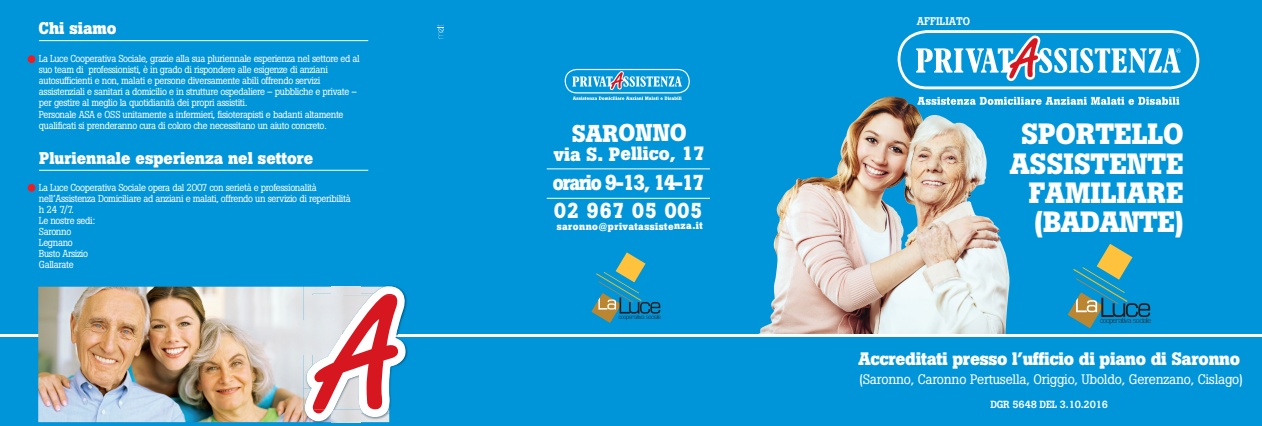
<style>
.page{position:relative;width:1262px;height:426px;background:#fff}
.page>*{position:absolute;margin:0;border:0;box-sizing:border-box;transform-origin:0 0}
.t1{font:700 29px/29px "Boton";color:#fff;text-align:right}
.t2{font:700 24.1px "Boton";letter-spacing:-.005em;color:#fff}
.t3{font:700 21.4px "Boton";letter-spacing:-.06em;color:#fff;scale:.89 1}
.t4{font:700 21.4px "Boton";letter-spacing:.055em;color:#fff;scale:.89 1}
.t5{font:700 19px "Boton";letter-spacing:-.005em;color:#fff}
.t6{font:700 17.9px "Boton";letter-spacing:-.015em;color:#fff}
.t7{font:700 16.8px "Boton";color:#fff}
.t8{font:13.6px "Boton";letter-spacing:-.015em;color:#fff}
.t9{font:500 11px "Boton";color:#fff}
.t10{font:500 10.3px "Boton";letter-spacing:-.015em;color:#fff}
.t11{font:700 10.1px "Boton";letter-spacing:.035em;color:#fff}
.t12{font:10px/11px "Boton";letter-spacing:-.035em;color:#fff;scale:.95 1}
.t13{font:7.8px "Meichic";letter-spacing:-.07em;color:#231f20}
.t14{font:6.5px "Meichic";letter-spacing:-.07em;color:#231f20}
</style>
<div class="page">
<div style="left:0;top:0;width:1261px;height:425px;background:#0095d9"></div>
<div style="left:28px;top:55px;width:7px;height:8px;background:#ee1d23;border-radius:50%"></div>
<div style="left:28px;top:184px;width:7px;height:7px;background:#ee1d23;border-radius:50%"></div>
<hr style="left:39px;top:40px;width:329px;height:1px;background:#fff">
<hr style="left:39px;top:170px;width:329px;height:1px;background:#fff">
<img style="left:758px;top:98px;width:251px;height:236px">
<div style="left:897px;top:30px;width:302px;height:59px;border:3px solid #fff;border-radius:28px"></div>
<svg style="left:916px;top:35px;width:264px;height:47px"></svg>
<svg style="left:917px;top:97px;width:262px;height:8px"></svg>
<hr style="left:0;top:334px;width:1261px;height:2px;background:#fff">
<hr style="left:546px;top:198px;width:164px;height:1px;background:#fff">
<hr style="left:546px;top:168px;width:164px;height:1px;background:#fff">
<div style="left:564px;top:69px;width:126px;height:24px;border:1px solid #fff;border-radius:12px"></div>
<svg style="left:572px;top:71px;width:110px;height:19px"></svg>
<svg style="left:573px;top:96px;width:108px;height:4px"></svg>
<svg style="left:1067px;top:243px;width:83px;height:85px"></svg>
<svg style="left:591px;top:252px;width:69px;height:70px"></svg>
<img style="left:38px;top:286px;width:265px;height:135px">
<img style="left:303px;top:421px;width:70px;height:2px">
<img style="left:373px;top:422px;width:16px;height:1px">
<img style="left:303px;top:286px;width:1px;height:34px">
<img style="left:303px;top:320px;width:1px;height:68px">
<img style="left:303px;top:388px;width:1px;height:33px">
<svg style="left:304px;top:286px;width:104px;height:136px"></svg>
<svg style="left:437px;top:24px;width:6px;height:15px"></svg>
<h3 class="t7" style="left:39px;top:18px;width:80px">Chi siamo</h3>
<p class="t12" style="left:39px;top:53px;width:339px">La Luce Cooperativa Sociale, grazie alla sua pluriennale esperienza nel settore ed al suo team di professionisti, è in grado di rispondere alle esigenze di anziani autosufficienti e non, malati e persone diversamente abili offrendo servizi assistenziali e sanitari a domicilio e in strutture ospedaliere – pubbliche e private – per gestire al meglio la quotidianità dei propri assistiti.<br>Personale ASA e OSS unitamente a infermieri, fisioterapisti e badanti altamente qualificati si prenderanno cura di coloro che necessitano un aiuto concreto.</p>
<h3 class="t7" style="left:39px;top:148px;width:275px">Pluriennale esperienza nel settore</h3>
<p class="t12" style="left:39px;top:182px;width:330px">La Luce Cooperativa Sociale opera dal 2007 con serietà e professionalità nell’Assistenza Domiciliare ad anziani e malati, offrendo un servizio di reperibilità h 24 7/7.<br>Le nostre sedi:<br>Saronno<br>Legnano<br>Busto Arsizio<br>Gallarate</p>
<h2 class="t2" style="left:572px;top:118px;width:116px">SARONNO</h2>
<h3 class="t5" style="left:554px;top:142px;width:153px">via S. Pellico, 17</h3>
<h3 class="t3" style="left:553px;top:169px;width:172px">orario 9-13, 14-17</h3>
<h3 class="t4" style="left:554px;top:198px;width:168px">02 967 05 005</h3>
<p class="t11" style="left:557px;top:220px;width:148px">saronno@privatassistenza.it</p>
<p class="t14" style="left:618px;top:312px;width:44px">cooperativa sociale</p>
<p class="t9" style="left:917px;top:14px;width:55px">AFFILIATO</p>
<h1 class="t1" style="left:1009px;top:120px;width:175px">SPORTELLO<br>ASSISTENTE<br>FAMILIARE (BADANTE)</h1>
<p class="t13" style="left:1099px;top:315px;width:53px">cooperativa sociale</p>
<h3 class="t6" style="left:858px;top:348px;width:383px">Accreditati presso l’ufficio di piano di Saronno</h3>
<p class="t10" style="left:990px;top:397px;width:119px">DGR 5648 DEL 3.10.2016</p>
<h3 class="t8" style="left:859px;top:370px;width:385px">(Saronno, Caronno Pertusella, Origgio, Uboldo, Gerenzano, Cislago)</h3>
</div>
